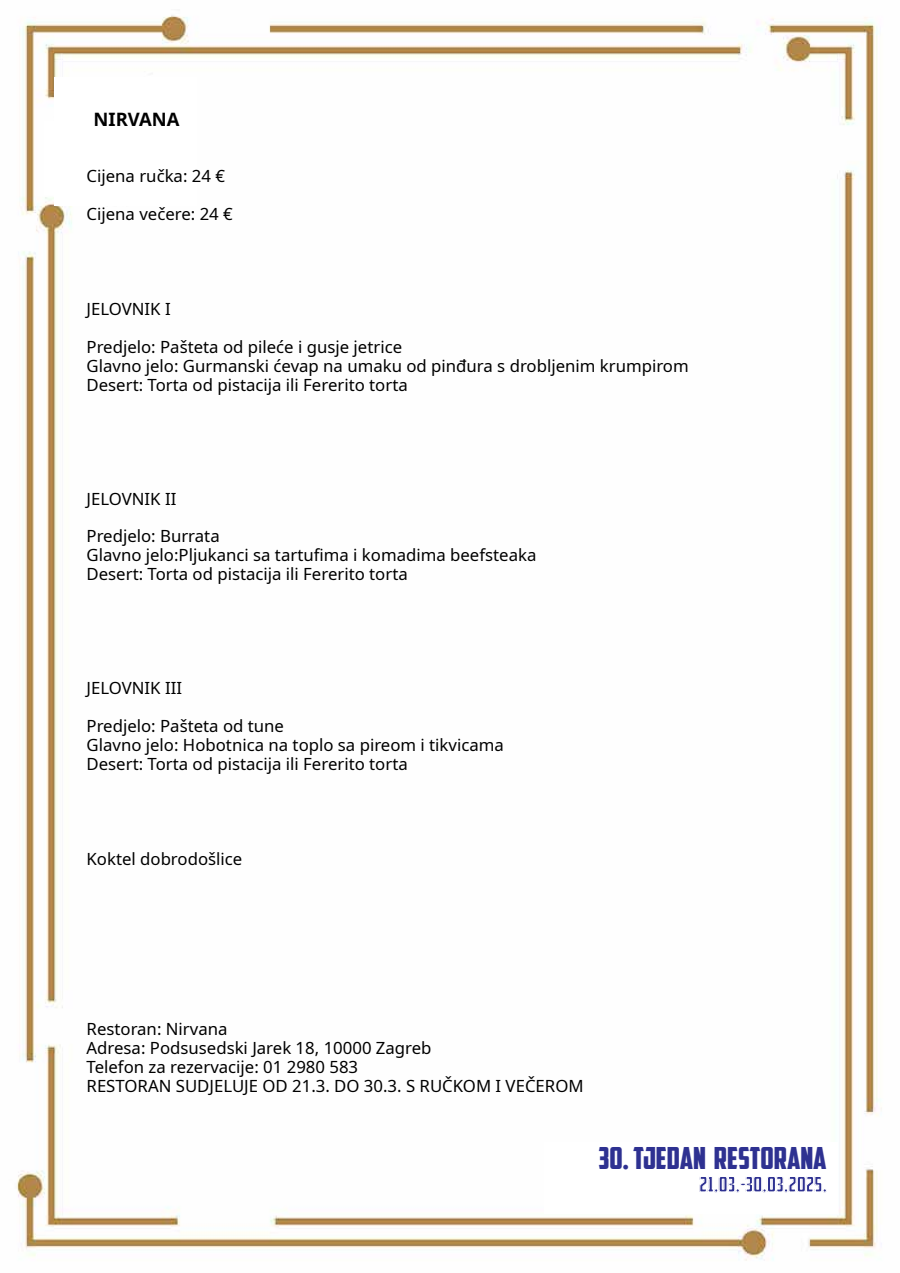
<style>
.page{position:relative;width:900px;height:1273px;background:#fff}
.page>*{position:absolute;margin:0;border:0;box-sizing:border-box;transform-origin:0 0}
.t1{font:30.6px "American Captain";color:#2e3191}
.t2{font:21.3px "American Captain";color:#2e3191}
.t3{font:700 18.45px "Noto Sans";color:#000}
.t4{font:16.8px/18.9px "Noto Sans";color:#000}
</style>
<div class="page">
<img style="left:17px;top:15px;width:865px;height:1246px">
<div style="left:544px;top:1141px;width:293px;height:71px;background:#fff"></div>
<div style="left:54px;top:78px;width:143px;height:128px;background:#fff"></div>
<div style="left:44px;top:121px;width:20px;height:74px;background:#fff"></div>
<p class="t3" style="left:94px;top:106px;width:88px">NIRVANA</p>
<p class="t4" style="left:87px;top:166px;width:140px">Cijena ručka: 24 €</p>
<p class="t4" style="left:87px;top:204px;width:148px">Cijena večere: 24 €</p>
<p class="t4" style="left:87px;top:299px;width:86px">JELOVNIK I</p>
<p class="t4" style="left:87px;top:337px;width:604px">Predjelo: Pašteta od pileće i gusje jetrice<br>Glavno jelo: Gurmanski ćevap na umaku od pinđura s drobljenim krumpirom<br>Desert: Torta od pistacija ili Fererito torta</p>
<p class="t4" style="left:87px;top:488px;width:91px">JELOVNIK II</p>
<p class="t4" style="left:87px;top:526px;width:451px">Predjelo: Burrata<br>Glavno jelo:Pljukanci sa tartufima i komadima beefsteaka<br>Desert: Torta od pistacija ili Fererito torta</p>
<p class="t4" style="left:87px;top:678px;width:97px">JELOVNIK III</p>
<p class="t4" style="left:87px;top:715px;width:419px">Predjelo: Pašteta od tune<br>Glavno jelo: Hobotnica na toplo sa pireom i tikvicama<br>Desert: Torta od pistacija ili Fererito torta</p>
<p class="t4" style="left:87px;top:848px;width:157px">Koktel dobrodošlice</p>
<p class="t4" style="left:87px;top:1018px;width:499px">Restoran: Nirvana<br>Adresa: Podsusedski Jarek 18, 10000 Zagreb<br>Telefon za rezervacije: 01 2980 583<br>RESTORAN SUDJELUJE OD 21.3. DO 30.3. S RUČKOM I VEČEROM</p>
<h1 class="t1" style="left:598px;top:1139px;width:230px">30. TJEDAN RESTORANA</h1>
<p class="t2" style="left:699px;top:1170px;width:129px">21.03.-30.03.2025.</p>
</div>
